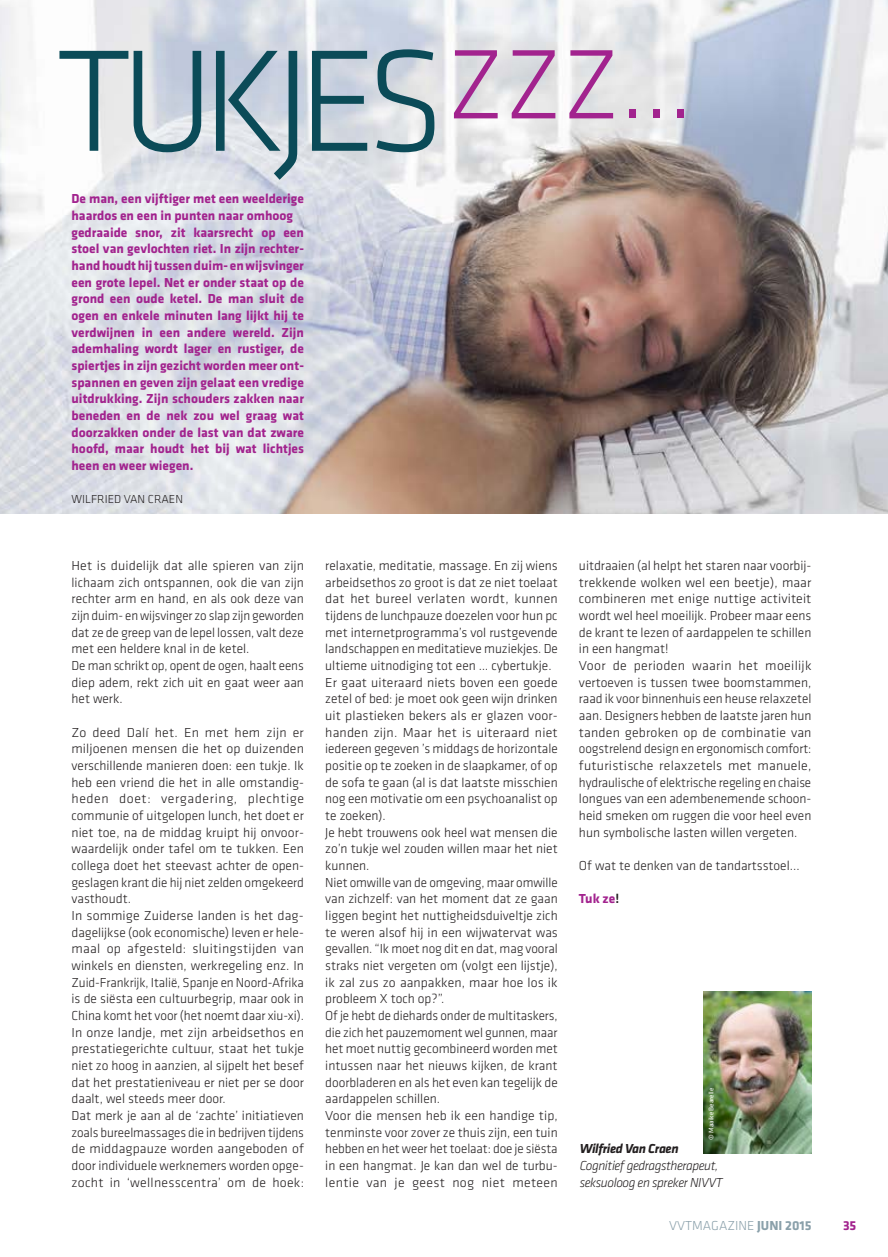
<style>
.page{position:relative;width:888px;height:1257px;background:#fff}
.page>*{position:absolute;margin:0;border:0;box-sizing:border-box;transform-origin:0 0}
.t1{font:300 150px "Klavika Basic";letter-spacing:-.075em;color:#0b4b58}
.t2{font:300 13.5px/16.6px "Klavika Basic";color:#231f20}
.t3{font:700 13.5px/16.6px "Klavika Basic";color:#a2238e}
.t4{font:italic 300 13.5px/16.6px "Klavika Basic";letter-spacing:-.03em;color:#231f20}
.t5{font:300 13.5px "Klavika Basic";color:#8aa0aa}
.t6{font:italic 700 13.5px "Klavika Basic";letter-spacing:-.03em;color:#231f20}
.t7{font:300 12px "Klavika Basic";color:#231f20}
.t8{font:6.9px "Klavika Basic";color:#fff}
.s1{font-weight:500;color:#231f20}
.s2{font-weight:700}
</style>
<div class="page">
<img style="left:0;top:0;width:888px;height:513px">
<img style="left:703px;top:991px;width:108px;height:162px">
<h1 class="t1" style="left:56px;top:11px;width:639px">TUKJES<sup>ZZZ...</sup></h1>
<p class="t3" style="left:72px;top:190px;width:234px">De man, een vijftiger met een weelderige haardos en een in punten naar omhoog gedraaide snor, zit kaarsrecht op een stoel van gevlochten riet. In zijn rechter&shy;hand houdt hij tussen duim- en wijsvinger een grote lepel. Net er onder staat op de grond een oude ketel. De man sluit de ogen en enkele minuten lang lijkt hij te verdwijnen in een andere wereld. Zijn ademhaling wordt lager en rustiger, de spiertjes in zijn gezicht worden meer ont&shy;spannen en geven zijn gelaat een vredige uitdrukking. Zijn schouders zakken naar beneden en de nek zou wel graag wat doorzakken onder de last van dat zware hoofd, maar houdt het bij wat lichtjes heen en weer wiegen.</p>
<p class="t7" style="left:72px;top:492px;width:113px">WILFRIED VAN CRAEN</p>
<p class="t2" style="left:72px;top:557px;width:234px">Het is duidelijk dat alle spieren van zijn lichaam zich ontspannen, ook die van zijn rechter arm en hand, en als ook deze van zijn duim- en wijsvinger zo slap zijn geworden dat ze de greep van de lepel lossen, valt deze met een heldere knal in de ketel.<br>De man schrikt op, opent de ogen, haalt eens diep adem, rekt zich uit en gaat weer aan het werk.</p>
<p class="t2" style="left:72px;top:724px;width:234px">Zo deed Dalí het. En met hem zijn er miljoenen mensen die het op duizenden verschillende manieren doen: een tukje. Ik heb een vriend die het in alle omstandig&shy;heden doet: vergadering, plechtige communie of uitgelopen lunch, het doet er niet toe, na de middag kruipt hij onvoor&shy;waardelijk onder tafel om te tukken. Een collega doet het steevast achter de open&shy;geslagen krant die hij niet zelden omgekeerd vasthoudt.<br>In sommige Zuiderse landen is het dag&shy;dagelijkse (ook economische) leven er hele&shy;maal op afgesteld: sluitingstijden van winkels en diensten, werkregeling enz. In Zuid-Frankrijk, Italië, Spanje en Noord-Afrika is de siësta een cultuurbegrip, maar ook in China komt het voor (het noemt daar xiu-xi).<br>In onze landje, met zijn arbeidsethos en prestatiegerichte cultuur, staat het tukje niet zo hoog in aanzien, al sijpelt het besef dat het prestatieniveau er niet per se door daalt, wel steeds meer door.<br>Dat merk je aan al de ‘zachte’ initiatieven zoals bureelmassages die in bedrijven tijdens de middagpauze worden aangeboden of door individuele werknemers worden opge&shy;zocht in ‘wellnesscentra’ om de hoek:</p>
<p class="t2" style="left:325px;top:557px;width:234px">relaxatie, meditatie, massage. En zij wiens arbeidsethos zo groot is dat ze niet toelaat dat het bureel verlaten wordt, kunnen tijdens de lunchpauze doezelen voor hun pc met internetprogramma’s vol rustgevende landschappen en meditatieve muziekjes. De ultieme uitnodiging tot een … cybertukje.<br>Er gaat uiteraard niets boven een goede zetel of bed: je moet ook geen wijn drinken uit plastieken bekers als er glazen voor&shy;handen zijn. Maar het is uiteraard niet iedereen gegeven ’s middags de horizontale positie op te zoeken in de slaapkamer, of op de sofa te gaan (al is dat laatste misschien nog een motivatie om een psychoanalist op te zoeken).<br>Je hebt trouwens ook heel wat mensen die zo’n tukje wel zouden willen maar het niet kunnen.<br>Niet omwille van de omgeving, maar omwille van zichzelf: van het moment dat ze gaan liggen begint het nuttigheidsduiveltje zich te weren alsof hij in een wijwatervat was gevallen. “Ik moet nog dit en dat, mag vooral straks niet vergeten om (volgt een lijstje), ik zal zus zo aanpakken, maar hoe los ik probleem X toch op?”.<br>Of je hebt de diehards onder de multitaskers, die zich het pauzemoment wel gunnen, maar het moet nuttig gecombineerd worden met intussen naar het nieuws kijken, de krant doorbladeren en als het even kan tegelijk de aardappelen schillen.<br>Voor die mensen heb ik een handige tip, tenminste voor zover ze thuis zijn, een tuin hebben en het weer het toelaat: doe je siësta in een hangmat. Je kan dan wel de turbu&shy;lentie van je geest nog niet meteen</p>
<p class="t2" style="left:579px;top:557px;width:234px">uitdraaien (al helpt het staren naar voorbij&shy;trekkende wolken wel een beetje), maar combineren met enige nuttige activiteit wordt wel heel moeilijk. Probeer maar eens de krant te lezen of aardappelen te schillen in een hangmat!<br>Voor de perioden waarin het moeilijk vertoeven is tussen twee boomstammen, raad ik voor binnenhuis een heuse relaxzetel aan. Designers hebben de laatste jaren hun tanden gebroken op de combinatie van oogstrelend design en ergonomisch comfort: futuristische relaxzetels met manuele, hydraulische of elektrische regeling en chaise longues van een adembenemende schoon&shy;heid smeken om ruggen die voor heel even hun symbolische lasten willen vergeten.</p>
<p class="t2" style="left:579px;top:857px;width:222px">Of wat te denken van de tandartsstoel...</p>
<p class="t3" style="left:579px;top:890px;width:42px">Tuk ze<span class="s1">!</span></p>
<p class="t8" style="left:707px;top:1140px;width:54px;rotate:-90deg">© Maaike Bearelle</p>
<p class="t6" style="left:580px;top:1139px;width:101px">Wilfried Van Craen</p>
<p class="t4" style="left:580px;top:1157px;width:145px">Cognitief gedragstherapeut, seksuoloog en spreker NIVVT</p>
<p class="t5" style="left:669px;top:1217px;width:144px">VVTMAGAZINE <span class="s2">JUNI 2015</span></p>
<p class="t3" style="left:843px;top:1216px;width:15px">35</p>
</div>
